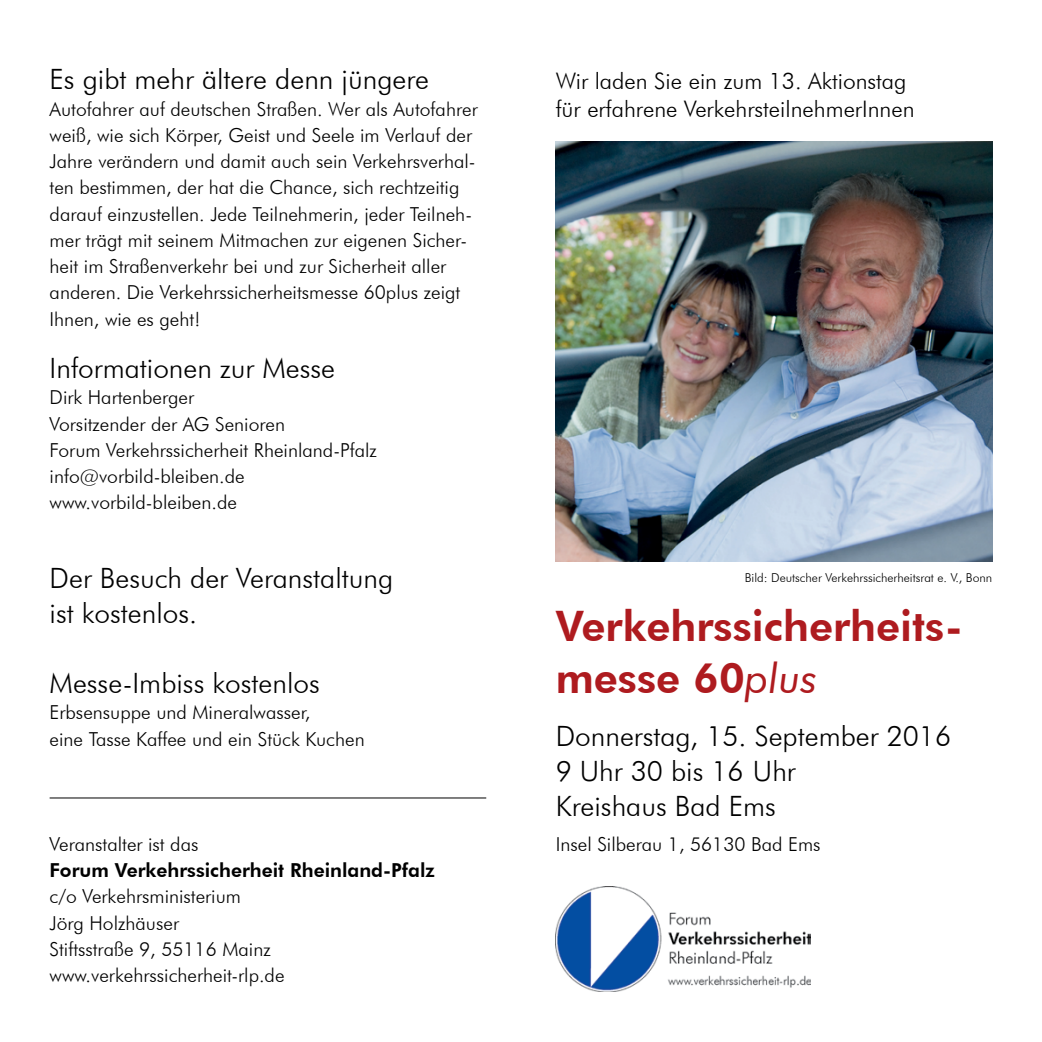
<style>
.page{position:relative;width:1042px;height:1042px;background:#fff}
.page>*{position:absolute;margin:0;border:0;box-sizing:border-box;transform-origin:0 0}
.t1{font:800 42px/52.5px "Futura BT";color:#ae1b1f}
.t2{font:300 28px/35px "Futura BT";color:#000}
.t3{font:300 22.75px/27.3px "Futura BT";color:#000}
.t4{font:300 19.25px/26.2px "Futura BT";color:#000}
.t5{font:800 19.25px "Futura BT";color:#000}
.t6{font:300 12.25px "Futura BT";color:#000}
.s1{font-weight:400;font-style:italic}
</style>
<div class="page">
<hr style="left:50px;top:797px;width:436px;height:1px;background:#000">
<img style="left:556px;top:887px;width:254px;height:105px">
<img style="left:556px;top:142px;width:436px;height:420px">
<h2 class="t2" style="left:50px;top:62px;width:381px">Es gibt mehr ältere denn jüngere</h2>
<p class="t4" style="left:50px;top:95px;width:430px">Autofahrer auf deutschen Straßen. Wer als Autofahrer weiß, wie sich Körper, Geist und Seele im Verlauf der Jahre verändern und damit auch sein Verkehrsverhal&shy;ten bestimmen, der hat die Chance, sich rechtzeitig darauf einzustellen. Jede Teilnehmerin, jeder Teilneh&shy;mer trägt mit seinem Mitmachen zur eigenen Sicher&shy;heit im Straßenverkehr bei und zur Sicherheit aller anderen. Die Verkehrssicherheitsmesse 60plus zeigt Ihnen, wie es geht!</p>
<h2 class="t2" style="left:50px;top:350px;width:287px">Informationen zur Messe</h2>
<p class="t4" style="left:50px;top:384px;width:329px">Dirk Hartenberger<br>Vorsitzender der AG Senioren<br>Forum Verkehrssicherheit Rheinland-Pfalz info@vorbild-bleiben.de www.vorbild-bleiben.de</p>
<h2 class="t2" style="left:50px;top:560px;width:345px">Der Besuch der Veranstaltung ist kostenlos.</h2>
<h2 class="t2" style="left:50px;top:665px;width:272px">Messe-Imbiss kostenlos</h2>
<p class="t4" style="left:50px;top:699px;width:317px">Erbsensuppe und Mineralwasser,<br>eine Tasse Kaffee und ein Stück Kuchen</p>
<p class="t4" style="left:50px;top:830px;width:150px">Veranstalter ist das</p>
<p class="t5" style="left:50px;top:858px;width:387px">Forum Verkehrssicherheit Rheinland-Pfalz</p>
<p class="t4" style="left:50px;top:883px;width:236px">c/o Verkehrsministerium<br>Jörg Holzhäuser<br>Stiftsstraße 9, 55116 Mainz www.verkehrssicherheit-rlp.de</p>
<p class="t3" style="left:556px;top:67px;width:360px">Wir laden Sie ein zum 13. Aktionstag für erfahrene VerkehrsteilnehmerInnen</p>
<p class="t6" style="left:745px;top:570px;width:249px">Bild: Deutscher Verkehrssicherheitsrat e. V., Bonn</p>
<h1 class="t1" style="left:556px;top:599px;width:408px">Verkehrssicherheits&shy;messe 60<span class="s1">plus</span></h1>
<h2 class="t2" style="left:556px;top:718px;width:397px">Donnerstag, 15. September 2016<br>9 Uhr 30 bis 16 Uhr<br>Kreishaus Bad Ems</h2>
<p class="t4" style="left:556px;top:830px;width:266px">Insel Silberau 1, 56130 Bad Ems</p>
</div>
